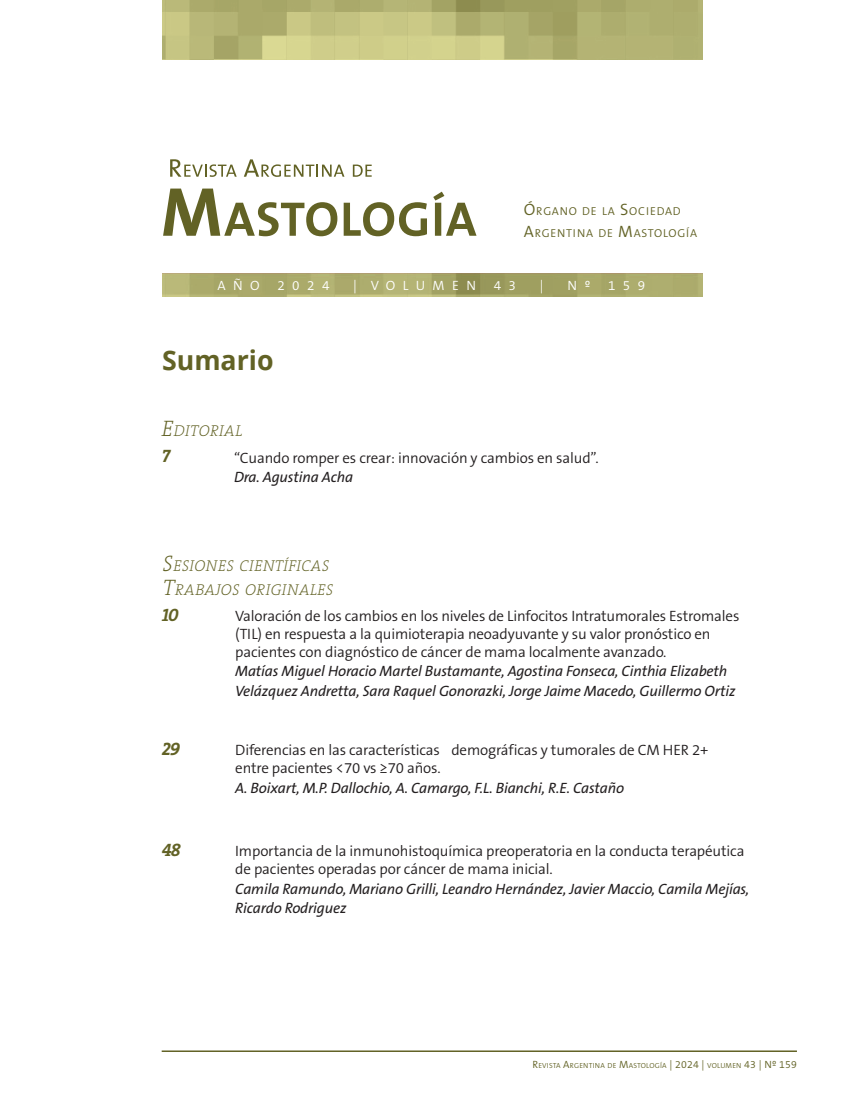
<style>
.page{position:relative;width:851px;height:1106px;background:#fff}
.page>*{position:absolute;margin:0;border:0;box-sizing:border-box;transform-origin:0 0}
.t1{font:700 27px "Open Sans";color:#626225}
.t2{font:italic 18px "The Serif Bold Caps";color:#626225}
.t3{font:italic 200 15.75px "The Serif";letter-spacing:.03em;color:#626225}
.t4{font:300 15px/18px "The Sans B4";letter-spacing:-.01em;color:#231f20}
.t5{font:italic 15px/19.5px "The Sans B5 Plain";letter-spacing:-.01em;color:#231f20}
.t6{font:300 13.5px "The Sans B4";letter-spacing:.55em;color:#fff}
.t7{font:300 11.55px/22.2px "The Sans B4";letter-spacing:.07em;color:#626225}
.t8{font:300 7.35px "The Sans B4";letter-spacing:.03em;color:#626225}
.s1{font-size:16.5px}
.s2{font-size:22.5px}
.s3{font-size:10.5px}
</style>
<div class="page">
<hr style="left:162px;top:1050px;width:634px;height:2px;background:#626225">
<img style="left:162px;top:273px;width:540px;height:24px">
<svg style="left:163px;top:188px;width:174px;height:48px"></svg>
<svg style="left:343px;top:202px;width:84px;height:34px"></svg>
<svg style="left:433px;top:192px;width:43px;height:44px"></svg>
<svg style="left:170px;top:159px;width:67px;height:18px"></svg>
<svg style="left:244px;top:159px;width:100px;height:18px"></svg>
<svg style="left:353px;top:164px;width:18px;height:13px"></svg>
<img style="left:162px;top:0;width:540px;height:59px">
<p class="t7" style="left:523px;top:201px;width:175px"><span class="s1">Ó</span>RGANO DE LA <span class="s1">S</span>OCIEDAD<br><span class="s1">A</span>RGENTINA DE <span class="s1">M</span>ASTOLOGÍA</p>
<p class="t6" style="left:217px;top:278px;width:44px">AÑO</p>
<p class="t6" style="left:277px;top:278px;width:53px">2024</p>
<p class="t6" style="left:353px;top:278px;width:124px">| VOLUMEN</p>
<p class="t6" style="left:493px;top:278px;width:24px">4 3</p>
<p class="t6" style="left:540px;top:278px;width:5px">|</p>
<p class="t6" style="left:567px;top:278px;width:24px">N º</p>
<p class="t6" style="left:608px;top:278px;width:39px">159</p>
<h1 class="t1" style="left:162px;top:341px;width:113px">Sumario</h1>
<p class="t3" style="left:162px;top:418px;width:82px"><span class="s2">E</span>DITORIAL</p>
<p class="t4" style="left:234px;top:449px;width:366px">“Cuando romper es crear: innovación y cambios en salud”.</p>
<p class="t5" style="left:234px;top:468px;width:121px">Dra. Agustina Acha</p>
<p class="t2" style="left:162px;top:441px;width:10px">7</p>
<p class="t3" style="left:163px;top:553px;width:168px"><span class="s2">S</span>ESIONES CIENTÍFICAS</p>
<p class="t3" style="left:163px;top:577px;width:172px"><span class="s2">T</span>RABAJOS ORIGINALES</p>
<p class="t2" style="left:162px;top:600px;width:18px">10</p>
<p class="t4" style="left:235px;top:607px;width:505px">Valoración de los cambios en los niveles de Linfocitos Intratumorales Estromales (TIL) en respuesta a la quimioterapia neoadyuvante y su valor pronóstico en pacientes con diagnóstico de cáncer de mama localmente avanzado.</p>
<p class="t5" style="left:235px;top:662px;width:502px">Matías Miguel Horacio Martel Bustamante, Agostina Fonseca, Cinthia Elizabeth<br>Velázquez Andretta, Sara Raquel Gonorazki, Jorge Jaime Macedo, Guillermo Ortiz</p>
<p class="t2" style="left:162px;top:733px;width:20px">29</p>
<p class="t4" style="left:235px;top:742px;width:474px">Diferencias en las características demográficas y tumorales de CM HER 2+ entre pacientes &lt;70 vs ≥70 años.</p>
<p class="t5" style="left:235px;top:778px;width:390px">A. Boixart, M.P. Dallochio, A. Camargo, F.L. Bianchi, R.E. Castaño</p>
<p class="t2" style="left:162px;top:834px;width:20px">48</p>
<p class="t4" style="left:235px;top:843px;width:510px">Importancia de la inmunohistoquímica preoperatoria en la conducta terapéutica de pacientes operadas por cáncer de mama inicial.</p>
<p class="t5" style="left:235px;top:879px;width:515px">Camila Ramundo, Mariano Grilli, Leandro Hernández, Javier Maccio, Camila Mejías,<br>Ricardo Rodriguez</p>
<p class="t8" style="left:532px;top:1061px;width:266px"><span class="s3">R</span>EVISTA <span class="s3">A</span>RGENTINA DE <span class="s3">M</span>ASTOLOGÍA <span class="s3">| 2024 |</span> VOLUMEN <span class="s3">43 | Nº 159</span></p>
</div>
